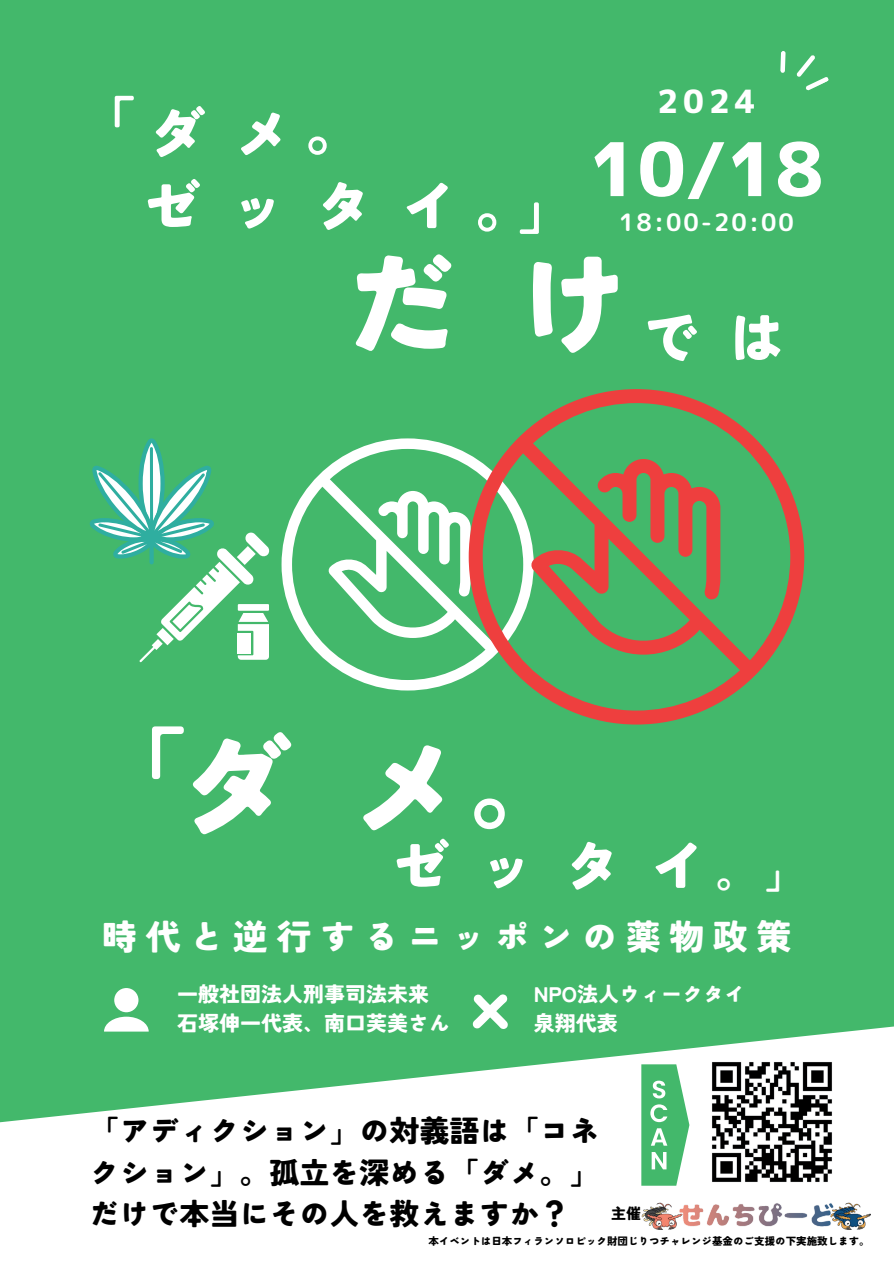
<style>
.page{position:relative;width:894px;height:1264px;background:#fff}
.page>*{position:absolute;margin:0;border:0;box-sizing:border-box;transform-origin:0 0}
.t1{font:900 120px "Tsunagi Gothic";color:#fff}
.t2{font:900 100.05px "Tsunagi Gothic";color:#fff}
.t3{font:73.8px "mplus 1 p heavy";color:#fff}
.t4{font:900 60px "Tsunagi Gothic";letter-spacing:.43em;color:#fff}
.t5{font:900 40.2px "Tsunagi Gothic";color:#fff}
.t6{font:900 35.25px "Tsunagi Gothic";letter-spacing:.24em;color:#fff}
.t7{font:31.95px "mplus 1 p heavy";color:#fff}
.t8{font:900 30px/41.7px "Tsunagi Gothic";color:#000;text-align:justify}
.t9{font:24px "rounded mplus 1 p bold";letter-spacing:.085em;color:#fff}
.t10{font:900 21px/29.2px "Tsunagi Gothic";color:#fff}
.t11{font:900 15px "Tsunagi Gothic";color:#000}
.t12{font:900 10.5px "Tsunagi Gothic";color:#000}
.s1{font-size:120px}
</style>
<div class="page">
<div style="left:0;top:0;width:893px;height:1263px;background:#43b86b"></div>
<svg style="left:0;top:1026px;width:893px;height:237px;fill:#fff"></svg>
<svg style="left:641px;top:1064px;width:48px;height:121px"></svg>
<svg style="left:780px;top:51px;width:5px;height:22px"></svg>
<svg style="left:796px;top:55px;width:32px;height:35px"></svg>
<img style="left:708px;top:1058px;width:127px;height:127px">
<svg style="left:89px;top:438px;width:180px;height:224px"></svg>
<svg style="left:281px;top:438px;width:187px;height:252px"></svg>
<svg style="left:468px;top:389px;width:336px;height:335px"></svg>
<img style="left:641px;top:1193px;width:229px;height:40px">
<svg style="left:104px;top:1016px;width:45px;height:15px"></svg>
<div style="left:114px;top:988px;width:24px;height:24px;background:#fff;border-radius:50%"></div>
<svg style="left:472px;top:994px;width:36px;height:35px"></svg>
<h3 class="t4" style="left:77px;top:94px;width:289px">「ダメ。</h3>
<h3 class="t4" style="left:142px;top:169px;width:394px">ゼッタイ。</h3>
<h3 class="t4" style="left:516px;top:169px;width:61px">」</h3>
<p class="t7" style="left:657px;top:78px;width:99px">2024</p>
<h3 class="t3" style="left:589px;top:117px;width:235px">10/18</h3>
<p class="t9" style="left:619px;top:205px;width:176px">18:00-20:00</p>
<h1 class="t1" style="left:342px;top:231px;width:293px">だけ</h1>
<h3 class="t4" style="left:640px;top:301px;width:147px">では</h3>
<h2 class="t2" style="left:89px;top:718px;width:481px">「<span class="s1">ダメ</span>。</h2>
<h3 class="t4" style="left:391px;top:829px;width:319px">ゼッタイ</h3>
<h3 class="t5" style="left:715px;top:848px;width:90px">。」</h3>
<p class="t6" style="left:102px;top:915px;width:691px">時代と逆行するニッポンの薬物政策</p>
<p class="t10" style="left:177px;top:979px;width:274px">一般社団法人刑事司法未来石塚伸一代表、南口芙美さん</p>
<p class="t10" style="left:533px;top:979px;width:213px">NPO法人ウィークタイ泉翔代表</p>
<p class="t8" style="left:89px;top:1109px;width:511px">「アディクション」の対義語は「コネクション」。孤立を深める「ダメ。」だけで本当にその人を救えますか？</p>
<p class="t11" style="left:611px;top:1204px;width:31px">主催</p>
<p class="t12" style="left:428px;top:1234px;width:443px">本イベントは日本フィランソロピック財団じりつチャレンジ基金のご支援の下実施致します。</p>
</div>
